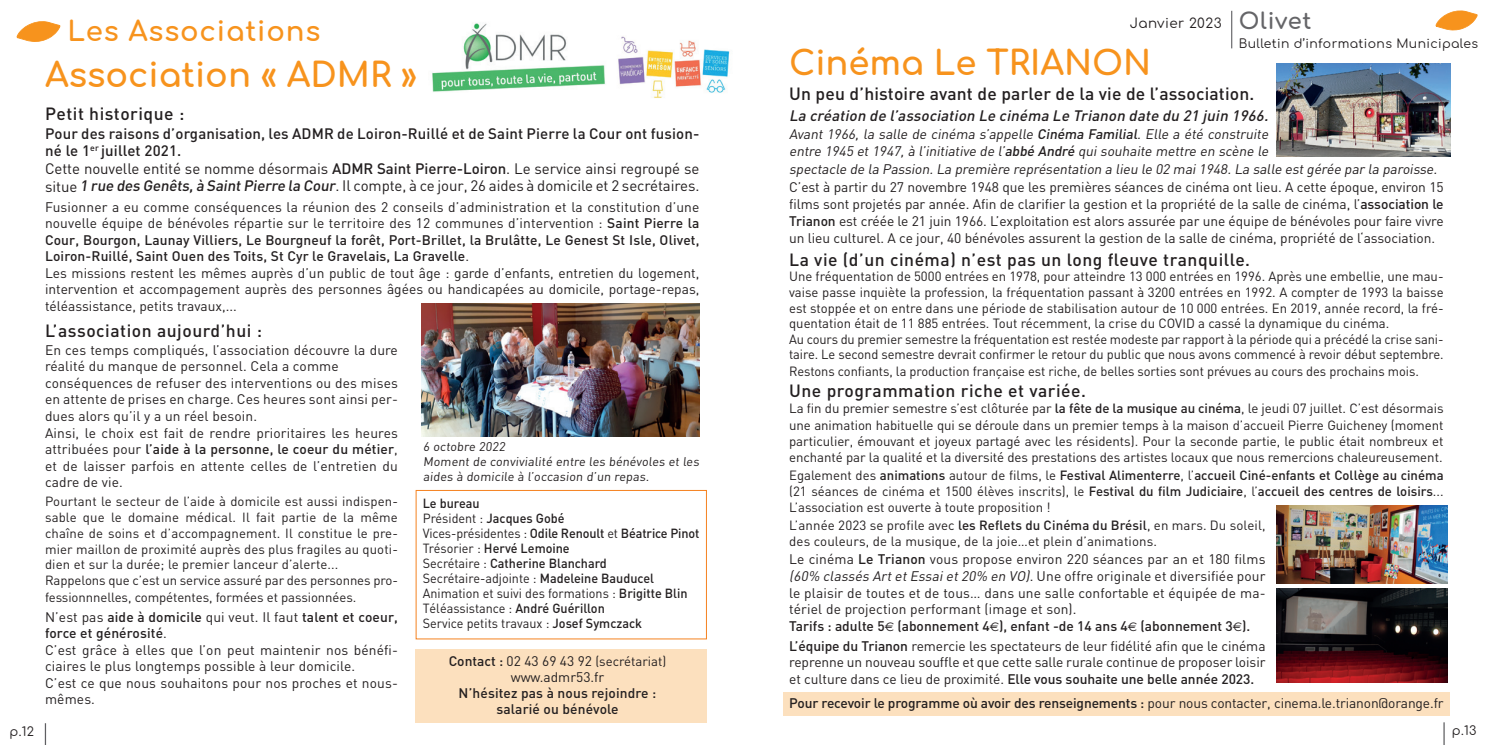
<style>
.page{position:relative;width:1489px;height:745px;background:#fff}
.page>*{position:absolute;margin:0;border:0;box-sizing:border-box;transform-origin:0 0}
.t1{font:700 33.75px "Comfortaa";color:#f7931d}
.t2{font:700 27.5px "Comfortaa";letter-spacing:.03em;color:#f7931d}
.t3{font:700 22.5px "Comfortaa";letter-spacing:.03em;color:#656568}
.t4{font:500 17.5px "DIN";letter-spacing:.03em;color:#231f20}
.t5{font:500 17.5px "DIN";letter-spacing:.01em;color:#231f20}
.t6{font:500 15px/17.5px "DIN";letter-spacing:.01em;color:#231f20}
.t7{font:italic 500 15px "DIN";color:#231f20}
.t8{font:13.75px/16.5px "DIN";letter-spacing:.01em;color:#231f20}
.t9{font:italic 13.75px/17.5px "DIN";color:#231f20}
.t10{font:500 13.75px "DIN";letter-spacing:-.01em;color:#231f20}
.t11{font:500 13.75px/16.2px "DIN";letter-spacing:.01em;color:#231f20;text-align:center}
.t12{font:13.5px "Comfortaa";letter-spacing:.03em;color:#231f20}
.t13{font:13.25px/15.8px "DIN";letter-spacing:-.005em;color:#231f20}
.t14{font:13.12px/15.9px "DIN";color:#231f20}
.t15{font:13.12px/15px "DIN";color:#231f20;scale:.96 1}
.t16{font:12.5px/15px "DIN";color:#231f20}
.t17{font:12.5px "Comfortaa";color:#231f20}
.t18{font:12.38px "Comfortaa";letter-spacing:.03em;color:#231f20}
.s1{font-weight:400}
.s2{font-weight:500}
.s3{font-weight:500;font-size:13.75px}
.s4{font-size:13.75px}
.s5{font-style:italic}
.s6{font-family:"Euro Sans";font-size:12.5px}
</style>
<div class="page">
<div style="left:783px;top:692px;width:666px;height:23px;background:#fce0be"></div>
<hr style="left:1231px;top:11px;width:1px;height:37px;background:#5f5f62">
<svg style="left:45px;top:723px;width:1px;height:21px"></svg>
<svg style="left:1443px;top:722px;width:1px;height:22px"></svg>
<img style="left:421px;top:303px;width:278px;height:133px">
<svg style="left:1435px;top:10px;width:43px;height:21px"></svg>
<svg style="left:16px;top:21px;width:45px;height:21px"></svg>
<img style="left:432px;top:23px;width:173px;height:69px">
<img style="left:618px;top:36px;width:112px;height:62px">
<div style="left:415px;top:489px;width:292px;height:150px;border:1px solid #f58220"></div>
<div style="left:415px;top:648px;width:292px;height:74px;background:#fce0be"></div>
<img style="left:1276px;top:63px;width:173px;height:94px">
<img style="left:1276px;top:588px;width:171px;height:94px">
<img style="left:1276px;top:505px;width:171px;height:78px">
<h2 class="t2" style="left:67px;top:6px;width:254px">Les Associations</h2>
<h1 class="t1" style="left:45px;top:44px;width:373px">Association « ADMR »</h1>
<p class="t4" style="left:45px;top:102px;width:141px">Petit historique :</p>
<p class="t6" style="left:45px;top:124px;width:656px">Pour des raisons d’organisation, les ADMR de Loiron-Ruillé et de Saint Pierre la Cour ont fusion&shy;né le 1<sup>er</sup> juillet 2021.<br><span class="s1">Cette nouvelle entité se nomme désormais</span> ADMR Saint Pierre-Loiron<span class="s1">. Le service ainsi regroupé se situe</span> 1 rue des Genêts,à Saint Pierre la Cour<span class="s1">. Il compte, à ce jour, 26 aides à domicile et 2 secrétaires.</span></p>
<p class="t8" style="left:45px;top:198px;width:656px">Fusionner a eu comme conséquences la réunion des 2 conseils d’administration et la constitution d’une nouvelle équipe de bénévoles répartie sur le territoire des 12 communes d’intervention : <span class="s2">Saint Pierre la Cour, Bourgon, Launay Villiers, Le Bourgneuf la forêt, Port-Brillet, la Brulâtte, Le Genest St Isle, Olivet, Loiron-Ruillé, Saint Ouen des Toits, St Cyr le Gravelais, La Gravelle</span>.<br>Les missions restent les mêmes auprès d’un public de tout âge : garde d’enfants, entretien du logement, intervention et accompagement auprès des personnes âgées ou handicapées au domicile, portage-repas, téléassistance, petits travaux,...</p>
<p class="t4" style="left:45px;top:319px;width:218px">L’association aujourd’hui :</p>
<p class="t8" style="left:45px;top:341px;width:354px">En ces temps compliqués, l’association découvre la dure réalité du manque de personnel. Cela a comme conséquences de refuser des interventions ou des mises en attente de prises en charge. Ces heures sont ainsi per&shy;dues alors qu’il y a un réel besoin.<br>Ainsi, le choix est fait de rendre prioritaires les heures attribuées pour <span class="s2">l’aide à la personne, le coeur du métier</span>, et de laisser parfois en attente celles de l’entretien du cadre de vie.</p>
<p class="t14" style="left:45px;top:493px;width:354px">Pourtant le secteur de l’aide à domicile est aussi indispen&shy;sable que le domaine médical. Il fait partie de la même chaîne de soins et d’accompagnement. Il constitue le pre&shy;mier maillon de proximité auprès des plus fragiles au quoti&shy;dien et sur la durée; le premier lanceur d’alerte...<br>Rappelons que c’est un service assuré par des personnes pro&shy;fessionnnelles, compétentes, formées et passionnées.</p>
<p class="t8" style="left:45px;top:608px;width:354px">N’est pas <span class="s2">aide à domicile</span> qui veut. Il faut <span class="s2">talent et coeur, force et générosité</span>.<br>C’est grâce à elles que l’on peut maintenir nos bénéfi&shy;ciaires le plus longtemps possible à leur domicile.<br>C’est ce que nous souhaitons pour nos proches et nous&shy;mêmes.</p>
<p class="t16" style="left:423px;top:438px;width:279px">6 octobre 2022<br>Moment de convivialité entre les bénévoles et les aides à domicile à l’occasion d’un repas.</p>
<p class="t15" style="left:422px;top:495px;width:290px"><span class="s2">Le bureau<br></span>Président : <span class="s2">Jacques Gobé<br></span>Vices-présidentes : <span class="s2">Odile Renoult</span> et <span class="s2">Béatrice Pinot </span>Trésorier : <span class="s2">Hervé Lemoine<br></span>Secrétaire : <span class="s2">Catherine Blanchard </span>Secrétaire-adjointe : <span class="s2">Madeleine Bauducel </span>Animation et suivi des formations : <span class="s2">Brigitte Blin </span>Téléassistance : <span class="s2">André Guérillon<br></span>Service petits travaux : <span class="s2">Josef Symczack</span></p>
<p class="t14" style="left:448px;top:652px;width:219px"><span class="s3">Contact :</span> <span class="s4">02 43 69 43 92</span> (secrétariat)</p>
<p class="t8" style="left:510px;top:667px;width:95px">www.admr53.fr</p>
<p class="t11" style="left:458px;top:684px;width:199px">N’hésitez pas à nous rejoindre : salarié ou bénévole</p>
<p class="t12" style="left:1129px;top:11px;width:93px">Janvier 2023</p>
<h1 class="t1" style="left:789px;top:32px;width:363px">Cinéma Le TRIANON</h1>
<h3 class="t3" style="left:1238px;top:1px;width:74px">Olivet</h3>
<p class="t18" style="left:1238px;top:33px;width:241px">Bulletin d’informations Municipales</p>
<p class="t5" style="left:789px;top:82px;width:467px">Un peu d’histoire avant de parler de la vie de l’association.</p>
<p class="t7" style="left:789px;top:106px;width:484px">La création de l’association Le cinéma Le Trianon date du 21 juin 1966.</p>
<p class="t9" style="left:789px;top:125px;width:652px">Avant 1966, la salle de cinéma s’appelle <span class="s2">Cinéma Familial</span>. Elle a été construite<br>entre 1945 et 1947, à l’initiative de l’<span class="s2">abbé André</span> qui souhaite mettre en scène le<br>spectacle de la Passion.La première représentation a lieu le 02 mai1948.La salle estgérée par la paroisse.</p>
<p class="t8" style="left:789px;top:179px;width:656px;line-height:16.9px;text-align:justify">C’est à partir du 27 novembre 1948 que les premières séances de cinéma ont lieu. A cette époque, environ 15 films sont projetés par année. Afin de clarifier la gestion et la propriété de la salle de cinéma, l’<span class="s2">association le Trianon</span> est créée le 21 juin 1966. L’exploitation est alors assurée par une équipe de bénévoles pour faire vivre un lieu culturel. A ce jour, 40 bénévoles assurent la gestion de la salle de cinéma, propriété de l‘association.</p>
<p class="t4" style="left:789px;top:248px;width:462px">La vie (d’un cinéma) n’est pas un long fleuve tranquille.</p>
<p class="t13" style="left:789px;top:268px;width:656px">Une fréquentation de 5000 entrées en 1978, pour atteindre 13 000 entrées en 1996. Après une embellie, une mau&shy;vaise passe inquiète la profession, la fréquentation passant à 3200 entrées en 1992. A compter de 1993 la baisse est stoppée et on entre dans une période de stabilisation autour de 10 000 entrées. En 2019, année record, la fré&shy;quentation était de 11 885 entrées. Tout récemment, la crise du COVID a cassé la dynamique du cinéma.<br>Au cours du premier semestre la fréquentation est restée modeste par rapport à la période qui a précédé la crise sani&shy;taire. Le second semestre devrait confirmer le retour du public que nous avons commencé à revoir début septembre.<br>Restons confiants, la production française est riche, de belles sorties sont prévues au cours des prochains mois.</p>
<p class="t4" style="left:789px;top:379px;width:298px">Une programmation riche et variée.</p>
<p class="t13" style="left:789px;top:400px;width:656px;line-height:16.2px;text-align:justify">La fin du premier semestre s’est clôturée par <span class="s2">la fête de la musique au cinéma</span>, le jeudi 07 juillet. C’est désormais une animation habituelle qui se déroule dans un premier temps à la maison d’accueil Pierre Guicheney (moment particulier, émouvant et joyeux partagé avec les résidents). Pour la seconde partie, le public était nombreux et enchanté par la qualité et la diversité des prestations des artistes locaux que nous remercions chaleureusement.</p>
<p class="t13" style="left:789px;top:466px;width:656px;line-height:16.1px;text-align:justify">Egalement des <span class="s2">animations</span> autour de films, le <span class="s2">Festival Alimenterre</span>, l’<span class="s2">accueil Ciné-enfants et Collège au cinéma </span>(21 séances de cinéma et 1500 élèves inscrits), le <span class="s2">Festival du film Judiciaire</span>, l’<span class="s2">accueil des centres de loisirs</span>...<br>L’association est ouverte à toute proposition !</p>
<p class="t13" style="left:789px;top:516px;width:478px;line-height:16.5px">L’année 2023 se profile avec <span class="s2">les Reflets du Cinéma du Brésil</span>, en mars. Du soleil, des couleurs, de la musique, de la joie…et plein d’animations.</p>
<p class="t8" style="left:789px;top:550px;width:478px">Le cinéma <span class="s2">Le Trianon</span> vous propose environ 220 séances par an et 180 films <span class="s5">(60% classés ArtetEssaiet20% en VO)</span>. Une offre originale et diversifiée pour le plaisir de toutes et de tous… dans une salle confortable et équipée de ma&shy;tériel de projection performant (image et son).<br><span class="s2">Tarifs : adulte 5</span><span class="s6">€</span> <span class="s2">(abonnement 4</span><span class="s6">€</span><span class="s2">), enfant -de 14 ans 4</span><span class="s6">€</span> <span class="s2">(abonnement 3</span><span class="s6">€</span><span class="s2">).</span></p>
<p class="t8" style="left:789px;top:637px;width:478px;text-align:justify"><span class="s2">L’équipe du Trianon</span> remercie les spectateurs de leur fidélité afin que le cinéma reprenne un nouveau souffle et que cette salle rurale continue de proposer loisir et culture dans ce lieu de proximité. <span class="s2">Elle vous souhaite une belle année 2023.</span></p>
<p class="t10" style="left:789px;top:694px;width:656px">Pour recevoir le programme où avoir des renseignements : <span class="s1">pour nous contacter, cinema.le.trianon@orange.fr</span></p>
<p class="t17" style="left:10px;top:720px;width:26px">p.12</p>
<p class="t17" style="left:1451px;top:719px;width:26px">p.13</p>
</div>
